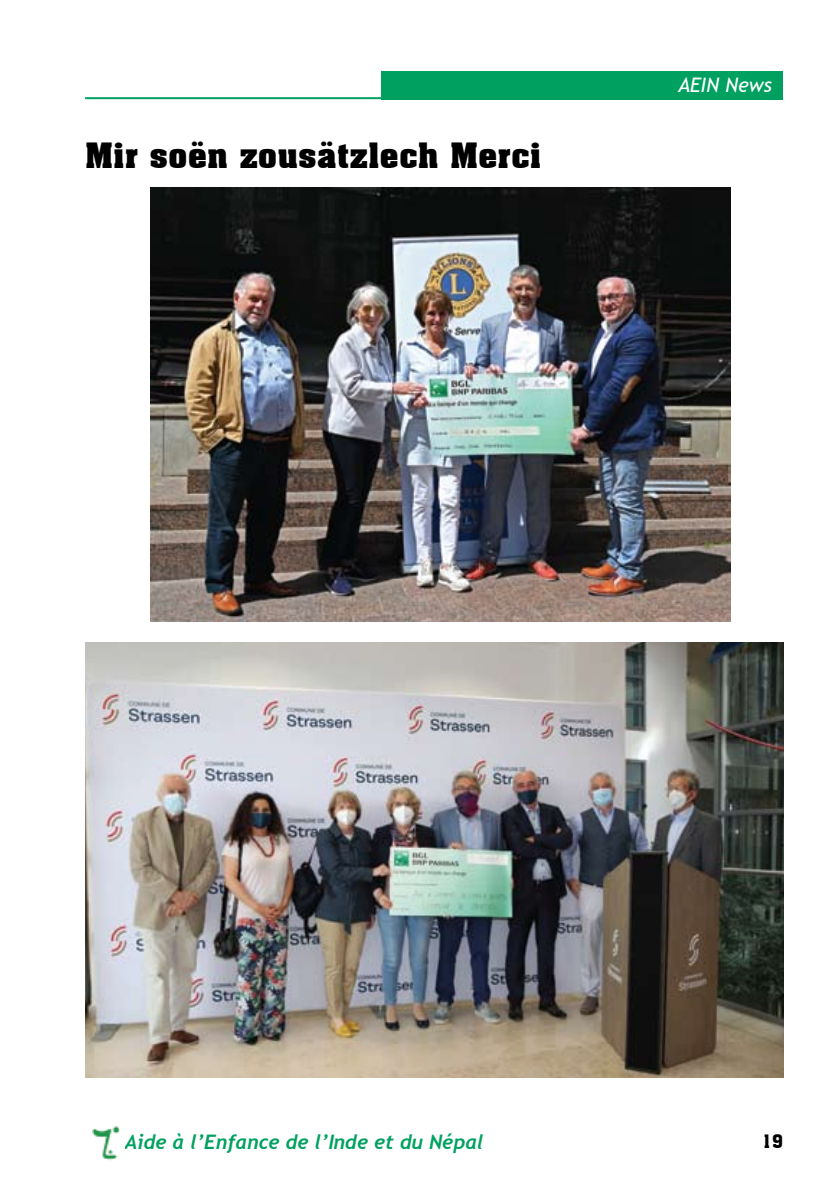
<style>
.page{position:relative;width:840px;height:1191px;background:#fff}
.page>*{position:absolute;margin:0;border:0;box-sizing:border-box;transform-origin:0 0}
.t1{font:700 34px "Aachen BT";color:#000}
.t2{font:italic 700 20px "Trebuchet";color:#00a160}
.t3{font:italic 20px "Trebuchet MS";color:#fff}
.t4{font:18px "Aachen BT";color:#000}
</style>
<div class="page">
<img style="left:92px;top:1126px;width:28px;height:34px">
<hr style="left:85px;top:97px;width:349px;height:2px;background:#00a160">
<div style="left:381px;top:71px;width:401px;height:28px;background:#00a160"></div>
<img style="left:150px;top:187px;width:579px;height:435px">
<img style="left:85px;top:643px;width:697px;height:434px">
<h1 class="t1" style="left:85px;top:134px;width:457px">Mir soën zousätzlech Merci</h1>
<p class="t3" style="left:677px;top:73px;width:95px">AEIN News</p>
<p class="t2" style="left:125px;top:1129px;width:360px">Aide à l’Enfance de l’Inde et du Népal</p>
<p class="t4" style="left:761px;top:1130px;width:23px">19</p>
</div>
